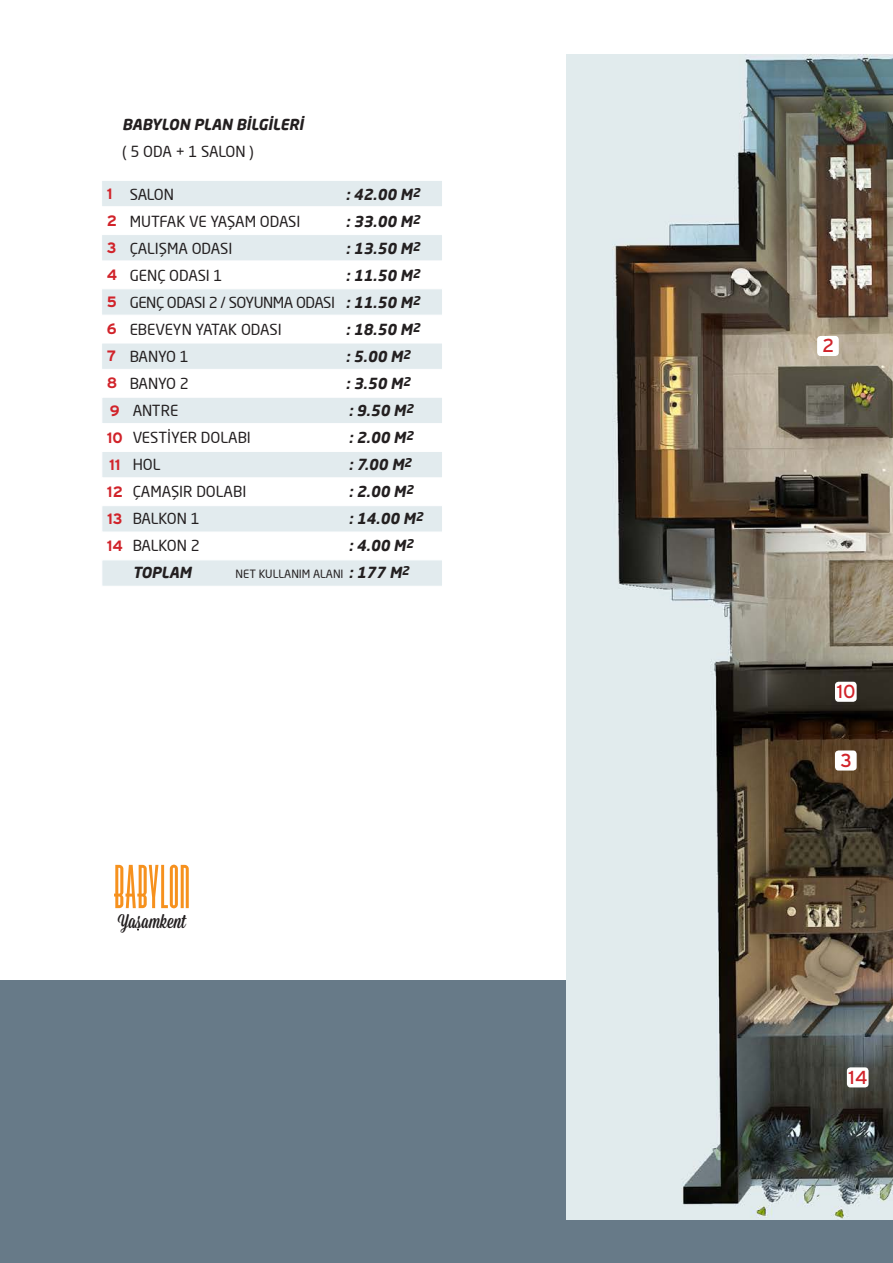
<style>
.page{position:relative;width:893px;height:1263px;background:#fff}
.page>*{position:absolute;margin:0;border:0;box-sizing:border-box;transform-origin:0 0}
.t1{font:700 70.2px "Valencia";color:#f6911e}
.t2{font:19.8px "Mission Script";color:#231f20}
.t3{font:18.75px "Interstate";color:#d1232a}
.t4{font:italic 700 15px "Neo Sans Pro";color:#231f20}
.t5{font:15px "Neo Sans Pro";color:#231f20}
.t6{font:15px "Neo Sans Pro";letter-spacing:-.03em;color:#231f20}
.t7{font:700 15px "Interstate";color:#d1232a}
.t8{font:15px "Neo Sans Pro";letter-spacing:-.02em;color:#231f20}
.t9{font:11.25px "Neo Sans Pro";color:#231f20}
.s1{font-weight:700;font-style:italic}
</style>
<div class="page">
<div style="left:0;top:980px;width:893px;height:283px;background:#677a88"></div>
<div style="left:101px;top:180px;width:342px;height:27px;background:#e2ebee;border:1px solid #fff"></div>
<div style="left:102px;top:397px;width:341px;height:27px;background:#e2ebee;border:1px solid #fff"></div>
<div style="left:101px;top:234px;width:342px;height:27px;background:#e2ebee;border:1px solid #fff"></div>
<div style="left:102px;top:451px;width:341px;height:27px;background:#e2ebee;border:1px solid #fff"></div>
<div style="left:101px;top:289px;width:342px;height:26px;background:#e2ebee"></div>
<div style="left:102px;top:505px;width:341px;height:27px;background:#e2ebee;border:1px solid #fff"></div>
<div style="left:101px;top:343px;width:342px;height:27px;background:#e2ebee;border:1px solid #fff"></div>
<div style="left:102px;top:560px;width:341px;height:26px;background:#e2ebee;border:1px solid #fff"></div>
<img style="left:566px;top:54px;width:327px;height:1166px">
<div style="left:817px;top:336px;width:22px;height:20px;background:#fff;border-radius:4px"></div>
<div style="left:835px;top:750px;width:22px;height:20px;background:#fff;border-radius:4px"></div>
<div style="left:847px;top:1067px;width:21px;height:20px;background:#fff;border-radius:4px"></div>
<div style="left:835px;top:682px;width:22px;height:20px;background:#fff;border-radius:4px"></div>
<p class="t4" style="left:122px;top:115px;width:183px">BABYLON PLAN BİLGİLERİ</p>
<p class="t8" style="left:122px;top:142px;width:133px">( 5 ODA + 1 SALON )</p>
<p class="t7" style="left:107px;top:185px;width:7px">1</p>
<p class="t7" style="left:107px;top:212px;width:12px">2</p>
<p class="t7" style="left:107px;top:239px;width:11px">3</p>
<p class="t7" style="left:107px;top:266px;width:12px">4</p>
<p class="t7" style="left:107px;top:293px;width:12px">5</p>
<p class="t7" style="left:107px;top:320px;width:11px">6</p>
<p class="t7" style="left:107px;top:347px;width:11px">7</p>
<p class="t7" style="left:107px;top:374px;width:12px">8</p>
<p class="t7" style="left:110px;top:402px;width:11px">9</p>
<p class="t7" style="left:107px;top:429px;width:18px">10</p>
<p class="t7" style="left:109px;top:456px;width:13px">11</p>
<p class="t7" style="left:107px;top:483px;width:18px">12</p>
<p class="t7" style="left:107px;top:510px;width:17px">13</p>
<p class="t7" style="left:107px;top:537px;width:18px">14</p>
<p class="t5" style="left:130px;top:185px;width:46px">SALON</p>
<p class="t4" style="left:346px;top:184px;width:76px">: 42.00 M<sup>2</sup></p>
<p class="t5" style="left:130px;top:212px;width:172px">MUTFAK VE YAŞAM ODASI</p>
<p class="t4" style="left:346px;top:211px;width:76px">: 33.00 M<sup>2</sup></p>
<p class="t5" style="left:130px;top:239px;width:104px">ÇALIŞMA ODASI</p>
<p class="t4" style="left:346px;top:238px;width:76px">: 13.50 M<sup>2</sup></p>
<p class="t5" style="left:130px;top:266px;width:95px">GENÇ ODASI 1</p>
<p class="t4" style="left:346px;top:265px;width:76px">: 11.50 M<sup>2</sup></p>
<p class="t6" style="left:130px;top:293px;width:292px">GENÇ ODASI 2 / SOYUNMA ODASI <span class="s1">: 11.50 M</span><sup>2</sup></p>
<p class="t5" style="left:130px;top:320px;width:154px">EBEVEYN YATAK ODASI</p>
<p class="t4" style="left:346px;top:319px;width:76px">: 18.50 M<sup>2</sup></p>
<p class="t5" style="left:130px;top:347px;width:61px">BANYO 1</p>
<p class="t4" style="left:346px;top:346px;width:66px">: 5.00 M<sup>2</sup></p>
<p class="t5" style="left:130px;top:374px;width:61px">BANYO 2</p>
<p class="t4" style="left:346px;top:373px;width:66px">: 3.50 M<sup>2</sup></p>
<p class="t5" style="left:133px;top:402px;width:47px">ANTRE</p>
<p class="t4" style="left:349px;top:401px;width:66px">: 9.50 M<sup>2</sup></p>
<p class="t5" style="left:133px;top:429px;width:120px">VESTİYER DOLABI</p>
<p class="t4" style="left:349px;top:428px;width:66px">: 2.00 M<sup>2</sup></p>
<p class="t5" style="left:133px;top:456px;width:29px">HOL</p>
<p class="t4" style="left:349px;top:455px;width:64px">: 7.00 M<sup>2</sup></p>
<p class="t5" style="left:133px;top:483px;width:115px">ÇAMAŞIR DOLABI</p>
<p class="t4" style="left:349px;top:482px;width:66px">: 2.00 M<sup>2</sup></p>
<p class="t5" style="left:133px;top:510px;width:69px">BALKON 1</p>
<p class="t4" style="left:349px;top:509px;width:76px">: 14.00 M<sup>2</sup></p>
<p class="t5" style="left:133px;top:537px;width:69px">BALKON 2</p>
<p class="t4" style="left:349px;top:536px;width:66px">: 4.00 M<sup>2</sup></p>
<p class="t4" style="left:133px;top:563px;width:60px">TOPLAM</p>
<p class="t4" style="left:349px;top:563px;width:62px">: 177 M<sup>2</sup></p>
<p class="t9" style="left:236px;top:567px;width:110px">NET KULLANIM ALANI</p>
<p class="t1" style="left:113px;top:862px;width:78px">BABYLON</p>
<p class="t2" style="left:118px;top:909px;width:70px">Yasamkent</p>
<p class="t3" style="left:822px;top:335px;width:13px">2</p>
<p class="t3" style="left:837px;top:681px;width:20px">10</p>
<p class="t3" style="left:840px;top:750px;width:13px">3</p>
<p class="t3" style="left:849px;top:1067px;width:20px">14</p>
</div>
